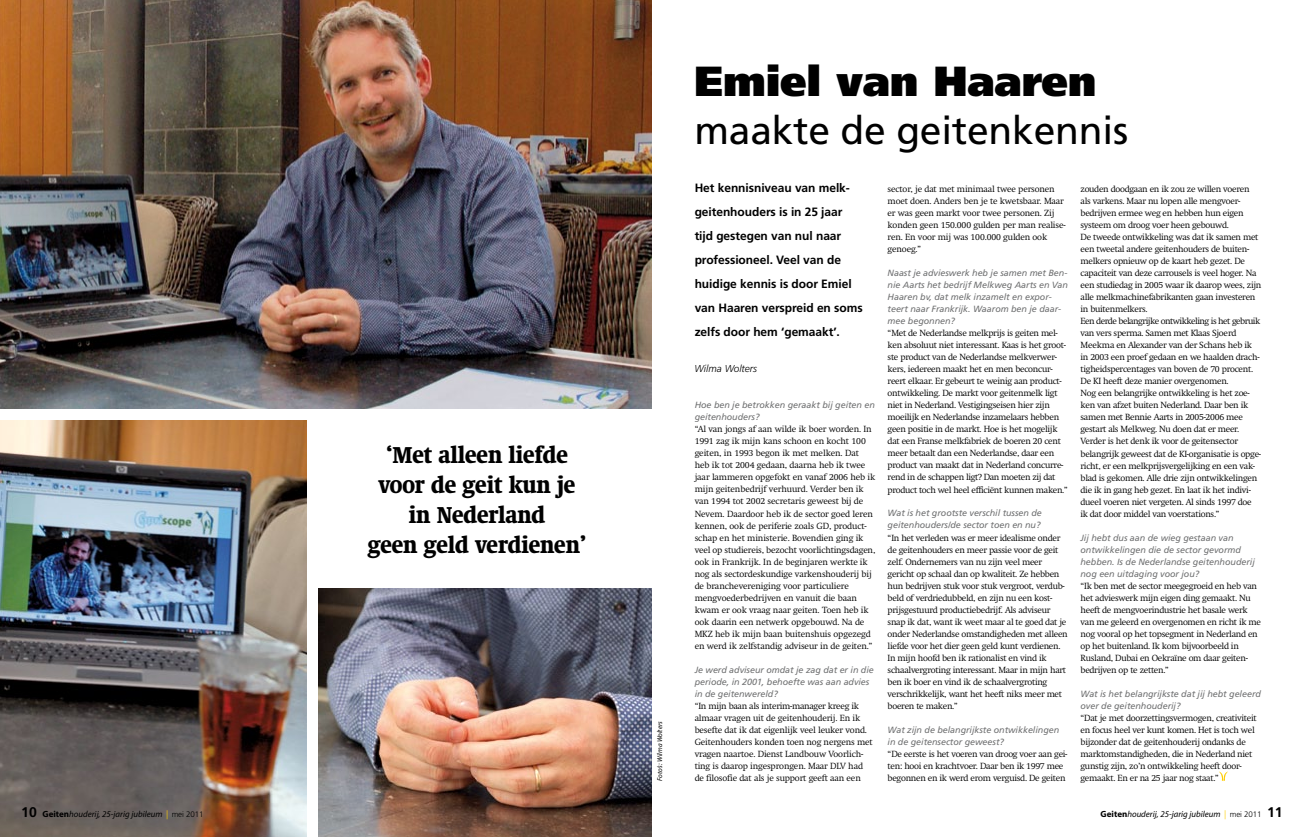
<style>
.page{position:relative;width:1304px;height:837px;background:#fff}
.page>*{position:absolute;margin:0;border:0;box-sizing:border-box;transform-origin:0 0}
.t1{font:900 42px "Frutiger LT Std";letter-spacing:-.005em;color:#000}
.t2{font:39px "Frutiger LT Std";letter-spacing:-.005em;color:#000}
.t3{font:700 condensed 25px/30px "Swift";letter-spacing:-.005em;color:#000;text-align:center}
.t4{font:700 12px/24px "Frutiger LT Std";letter-spacing:-.005em;color:#000}
.t5{font:italic 300 10px "Frutiger LT Std";color:#000}
.t6{font:italic 9px/12px "Frutiger LT Std";letter-spacing:-.005em;color:#707172}
.t7{font:300 8.8px/12px "Swift";letter-spacing:-.03em;color:#000}
.t8{font:300 8.8px/12px "Swift";letter-spacing:-.01em;color:#000}
.t9{font:italic 8.8px "Myriad Pro";color:#000}
.t10{font:italic 7px "Myriad Pro";color:#000}
.s1{font-family:"Frutiger LT Std";font-weight:700;font-style:normal;font-size:14px}
.s2{font-weight:700;font-style:normal;font-size:9px}
.s3{font-size:9px;color:#fecc00}
.s4{font-family:"Frutiger LT Std";font-weight:300;font-style:normal;font-size:8px}
</style>
<div class="page">
<img style="left:0;top:0;width:652px;height:408px">
<img style="left:0;top:420px;width:306px;height:416px">
<img style="left:319px;top:588px;width:333px;height:248px">
<svg style="left:1219px;top:771px;width:9px;height:9px"></svg>
<h3 class="t3" style="left:368px;top:440px;width:220px">‘Met alleen liefde voor de geit kun je in Nederland<br>geen geld verdienen’</h3>
<p class="t10" style="left:656px;top:780px;width:61px;rotate:-90deg">Foto’s: Wilma Wolters</p>
<h1 class="t1" style="left:694px;top:56px;width:404px">Emiel van Haaren</h1>
<h2 class="t2" style="left:694px;top:108px;width:435px">maakte de geitenkennis</h2>
<h3 class="t4" style="left:695px;top:176px;width:169px">Het kennisniveau van melk&shy;geitenhouders is in 25 jaar tijd gestegen van nul naar professioneel. Veel van de huidige kennis is door Emiel van Haaren verspreid en soms zelfs door hem ‘gemaakt’.</h3>
<p class="t5" style="left:694px;top:363px;width:64px">Wilma Wolters</p>
<p class="t7" style="left:1080px;top:183px;width:182px">zouden doodgaan en ik zou ze willen voeren als varkens. Maar nu lopen alle mengvoer&shy;bedrijven ermee weg en hebben hun eigen systeem om droog voer heen gebouwd.<br>De tweede ontwikkeling was dat ik samen met een tweetal andere geitenhouders de buiten&shy;melkers opnieuw op de kaart heb gezet. De capaciteit van deze carrousels is veel hoger. Na een studiedag in 2005 waar ik daarop wees, zijn alle melkmachinefabrikanten gaan investeren in buitenmelkers.<br>Een derde belangrijke ontwikkeling is het gebruik van vers sperma. Samen met Klaas Sjoerd Meekma en Alexander van der Schans heb ik in 2003 een proef gedaan en we haalden drach&shy;tigheidspercentages van boven de 70 procent.<br>De KI heeft deze manier overgenomen.<br>Nog een belangrijke ontwikkeling is het zoe&shy;ken van afzet buiten Nederland. Daar ben ik samen met Bennie Aarts in 2005-2006 mee gestart als Melkweg. Nu doen dat er meer.<br>Verder is het denk ik voor de geitensector belangrijk geweest dat de KI-organisatie is opge&shy;richt, er een melkprijsvergelijking en een vak&shy;blad is gekomen. Alle drie zijn ontwikkelingen die ik in gang heb gezet. En laat ik het indivi&shy;dueel voeren niet vergeten. Al sinds 1997 doe ik dat door middel van voerstations.”</p>
<p class="t6" style="left:1080px;top:531px;width:176px">Jij hebt dus aan de wieg gestaan van ontwikkelingen die de sector gevormd hebben. Is de Nederlandse geitenhouderij nog een uitdaging voor jou?</p>
<p class="t7" style="left:1080px;top:579px;width:182px">“Ik ben met de sector meegegroeid en heb van het advieswerk mijn eigen ding gemaakt. Nu heeft de mengvoerindustrie het basale werk van me geleerd en overgenomen en richt ik me nog vooral op het topsegment in Nederland en op het buitenland. Ik kom bijvoorbeeld in Rusland, Dubai en Oekraïne om daar geiten&shy;bedrijven op te zetten.”</p>
<p class="t6" style="left:1080px;top:687px;width:182px">Wat is het belangrijkste dat jij hebt geleerd over de geitenhouderij?</p>
<p class="t7" style="left:1080px;top:711px;width:178px">“Dat je met doorzettingsvermogen, creativiteit en focus heel ver kunt komen. Het is toch wel bijzonder dat de geitenhouderij ondanks de marktomstandigheden, die in Nederland niet gunstig zijn, zo’n ontwikkeling heeft door&shy;gemaakt. En er na 25 jaar nog staat.”</p>
<p class="t7" style="left:888px;top:183px;width:179px">sector, je dat met minimaal twee personen moet doen. Anders ben je te kwetsbaar. Maar er was geen markt voor twee personen. Zij konden geen 150.000 gulden per man realise&shy;ren. En voor mij was 100.000 gulden ook genoeg.”</p>
<p class="t6" style="left:888px;top:267px;width:182px">Naast je advieswerk heb je samen met Ben&shy;nie Aarts het bedrijf Melkweg Aarts en Van Haaren bv, dat melk inzamelt en expor&shy;teert naar Frankrijk. Waarom ben je daar&shy;mee begonnen?</p>
<p class="t7" style="left:888px;top:327px;width:182px">“Met de Nederlandse melkprijs is geiten mel&shy;ken absoluut niet interessant. Kaas is het groot&shy;ste product van de Nederlandse melkverwer&shy;kers, iedereen maakt het en men beconcur&shy;reert elkaar. Er gebeurt te weinig aan product&shy;ontwikkeling. De markt voor geitenmelk ligt niet in Nederland. Vestigingseisen hier zijn moeilijk en Nederlandse inzamelaars hebben geen positie in de markt. Hoe is het mogelijk dat een Franse melkfabriek de boeren 20 cent meer betaalt dan een Nederlandse, daar een product van maakt dat in Nederland concurre&shy;rend in de schappen ligt? Dan moeten zij dat product toch wel heel efficiënt kunnen maken.”</p>
<p class="t6" style="left:888px;top:507px;width:156px">Wat is het grootste verschil tussen de geitenhouders/de sector toen en nu?</p>
<p class="t7" style="left:888px;top:531px;width:182px">“In het verleden was er meer idealisme onder de geitenhouders en meer passie voor de geit zelf. Ondernemers van nu zijn veel meer gericht op schaal dan op kwaliteit. Ze hebben hun bedrijven stuk voor stuk vergroot, verdub&shy;beld of verdriedubbeld, en zijn nu een kost&shy;prijsgestuurd productiebedrijf. Als adviseur snap ik dat, want ik weet maar al te goed dat je onder Nederlandse omstandigheden met alleen liefde voor het dier geen geld kunt verdienen.<br>In mijn hoofd ben ik rationalist en vind ik schaalvergroting interessant. Maar in mijn hart ben ik boer en vind ik de schaalvergroting verschrikkelijk, want het heeft niks meer met boeren te maken.”</p>
<p class="t6" style="left:888px;top:723px;width:173px">Wat zijn de belangrijkste ontwikkelingen in de geitensector geweest?</p>
<p class="t7" style="left:888px;top:747px;width:181px">“De eerste is het voeren van droog voer aan gei&shy;ten: hooi en krachtvoer. Daar ben ik 1997 mee begonnen en ik werd erom verguisd. De geiten</p>
<p class="t6" style="left:695px;top:399px;width:182px">Hoe ben je betrokken geraakt bij geiten en geitenhouders?</p>
<p class="t8" style="left:695px;top:423px;width:182px">“Al van jongs af aan wilde ik boer worden. In 1991 zag ik mijn kans schoon en kocht 100 geiten, in 1993 begon ik met melken. Dat heb ik tot 2004 gedaan, daarna heb ik twee jaar lammeren opgefokt en vanaf 2006 heb ik mijn geitenbedrijf verhuurd. Verder ben ik van 1994 tot 2002 secretaris geweest bij de Nevem. Daardoor heb ik de sector goed leren kennen, ook de periferie zoals GD, product&shy;schap en het ministerie. Bovendien ging ik veel op studiereis, bezocht voorlichtingsdagen, ook in Frankrijk. In de beginjaren werkte ik nog als sectordeskundige varkenshouderij bij de branchevereniging voor particuliere mengvoederbedrijven en vanuit die baan kwam er ook vraag naar geiten. Toen heb ik ook daarin een netwerk opgebouwd. Na de MKZ heb ik mijn baan buitenshuis opgezegd en werd ik zelfstandig adviseur in de geiten.”</p>
<p class="t6" style="left:695px;top:663px;width:181px">Je werd adviseur omdat je zag dat er in die periode, in 2001, behoefte was aan advies in de geitenwereld?</p>
<p class="t7" style="left:695px;top:699px;width:180px">“In mijn baan als interim-manager kreeg ik almaar vragen uit de geitenhouderij. En ik besefte dat ik dat eigenlijk veel leuker vond.<br>Geitenhouders konden toen nog nergens met vragen naartoe. Dienst Landbouw Voorlich&shy;ting is daarop ingesprongen. Maar DLV had de filosofie dat als je support geeft aan een</p>
<p class="t9" style="left:21px;top:808px;width:184px"><span class="s1">10</span> <span class="s2">Geiten</span>houderij, 25-jarig jubileum <span class="s3">|</span> <span class="s4">mei 2011</span></p>
<p class="t9" style="left:1101px;top:808px;width:183px"><span class="s2">Geiten</span>houderij, 25-jarig jubileum <span class="s3">|</span> <span class="s4">mei 2011</span> <span class="s1">11</span></p>
</div>
